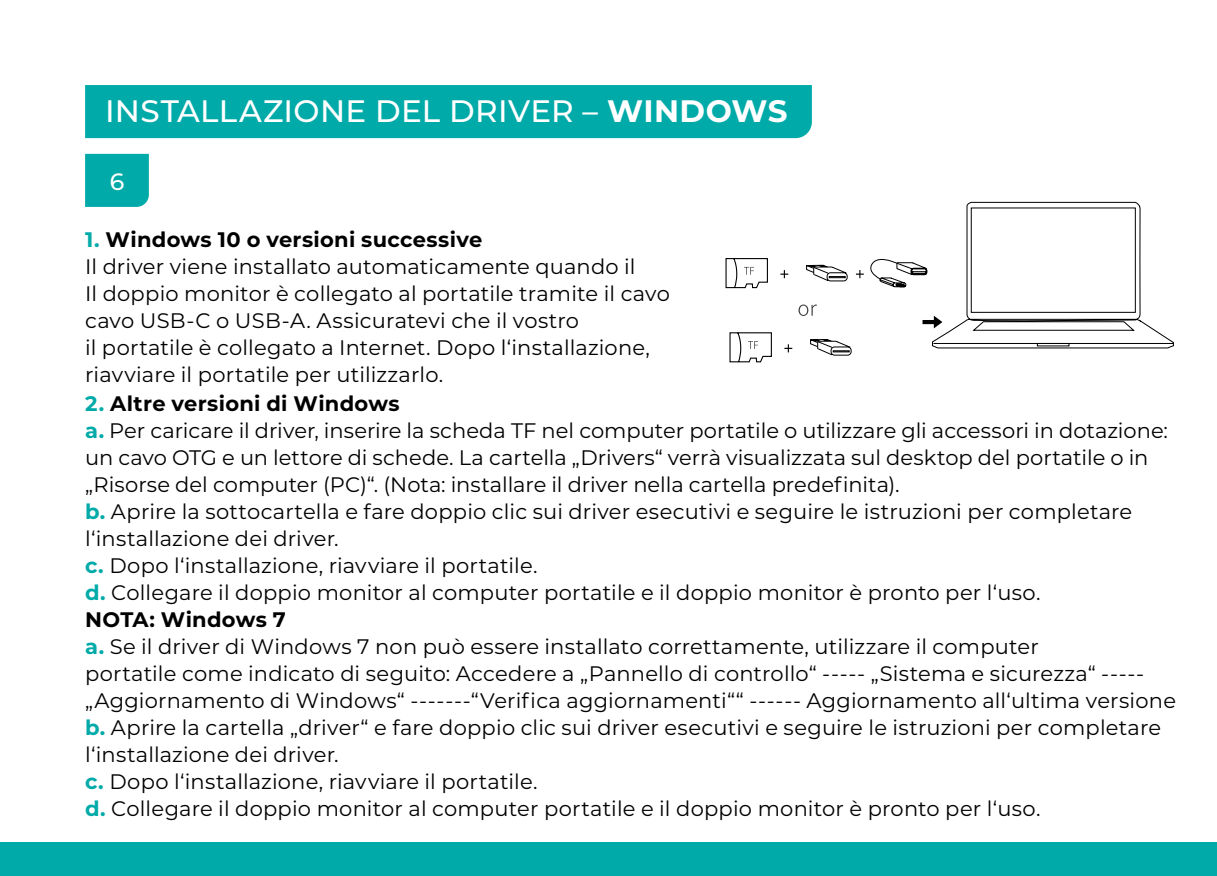
<style>
.page{position:relative;width:1217px;height:876px;background:#fff}
.page>*{position:absolute;margin:0;border:0;box-sizing:border-box;transform-origin:0 0}
.t1{font:500 30.9px "Montserrat";letter-spacing:.01em;color:#fff}
.t2{font:500 23.7px "Montserrat";color:#fff}
.t3{font:21px/27px "Montserrat";letter-spacing:.005em;color:#000}
.s1{font-weight:700}
.s2{font-weight:700;color:#00aaa8}
</style>
<div class="page">
<div style="left:0;top:842px;width:1216px;height:34px;background:#00aaa8"></div>
<div style="left:85px;top:85px;width:726px;height:53px;background:#00aaa8"></div>
<div style="left:85px;top:154px;width:64px;height:53px;background:#00aaa8"></div>
<svg style="left:725px;top:258px;width:43px;height:31px"></svg>
<svg style="left:780px;top:270px;width:8px;height:8px"></svg>
<svg style="left:729px;top:332px;width:43px;height:31px"></svg>
<svg style="left:784px;top:344px;width:8px;height:8px"></svg>
<svg style="left:798px;top:202px;width:375px;height:154px"></svg>
<h1 class="t1" style="left:105px;top:90px;width:683px">INSTALLAZIONE DEL DRIVER – <span class="s1">WINDOWS</span></h1>
<p class="t2" style="left:110px;top:165px;width:16px">6</p>
<p class="t3" style="left:85px;top:225px;width:586px"><span class="s2">1.</span> <span class="s1">Windows 10 o versioni successive<br></span>Il driver viene installato automaticamente quando il<br>Il doppio monitor è collegato al portatile tramite il cavo cavo USB-C o USB-A. Assicuratevi che il vostro<br>il portatile è collegato a Internet. Dopo l‘installazione, riavviare il portatile per utilizzarlo.</p>
<p class="t3" style="left:85px;top:389px;width:1092px"><span class="s2">2.</span> <span class="s1">Altre versioni di Windows<br></span><span class="s2">a.</span> Per caricare il driver, inserire la scheda TF nel computer portatile o utilizzare gli accessori in dotazione: un cavo OTG e un lettore di schede. La cartella „Drivers“ verrà visualizzata sul desktop del portatile o in „Risorse del computer (PC)“. (Nota: installare il driver nella cartella predefinita).<br><span class="s2">b.</span> Aprire la sottocartella e fare doppio clic sui driver esecutivi e seguire le istruzioni per completare l‘installazione dei driver.<br><span class="s2">c.</span> Dopo l‘installazione, riavviare il portatile.<br><span class="s2">d.</span> Collegare il doppio monitor al computer portatile e il doppio monitor è pronto per l‘uso.<br><span class="s1">NOTA: Windows 7<br></span><span class="s2">a.</span> Se il driver di Windows 7 non può essere installato correttamente, utilizzare il computer<br>portatile come indicato di seguito: Accedere a „Pannello di controllo“ ----- „Sistema e sicurezza“ ----- „Aggiornamento di Windows“ -------“Verifica aggiornamenti““ ------ Aggiornamento all‘ultima versione <span class="s2">b.</span> Aprire la cartella „driver“ e fare doppio clic sui driver esecutivi e seguire le istruzioni per completare l‘installazione dei driver.<br><span class="s2">c.</span> Dopo l‘installazione, riavviare il portatile.<br><span class="s2">d.</span> Collegare il doppio monitor al computer portatile e il doppio monitor è pronto per l‘uso.</p>
</div>
